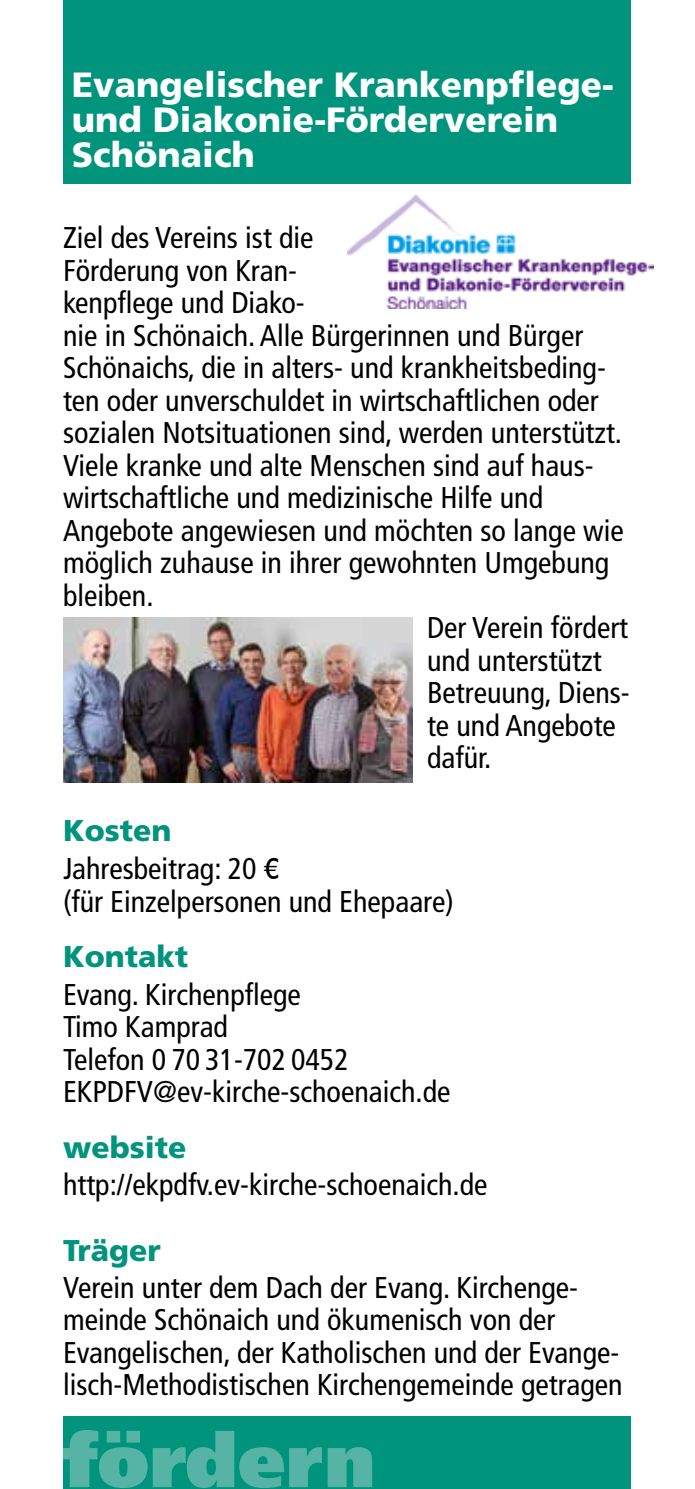
<style>
.page{position:relative;width:695px;height:1489px;background:#fff}
.page>*{position:absolute;margin:0;border:0;box-sizing:border-box;transform-origin:0 0}
.t1{font:900 75px "Frutiger";color:#56b4a6}
.t2{font:900 35px/35px "Frutiger";color:#fff}
.t3{font:condensed 30px/32.5px "Frutiger";color:#000}
.t4{font:900 30px "Frutiger";color:#00947d}
.s1{font-family:"Humanist 521 BT";font-stretch:normal}
</style>
<div class="page">
<div style="left:63px;top:0;width:567px;height:183px;background:#00947d"></div>
<div style="left:63px;top:1416px;width:567px;height:72px;background:#00947d"></div>
<img style="left:63px;top:617px;width:350px;height:165px">
<img style="left:348px;top:195px;width:305px;height:114px">
<p class="t2" style="left:72px;top:67px;width:543px">Evangelischer Krankenpflege&shy;und Diakonie-Förderverein<br>Schönaich</p>
<p class="t3" style="left:63px;top:222px;width:252px">Ziel des Vereins ist die</p>
<p class="t3" style="left:63px;top:254px;width:235px">Förderung von Kran-</p>
<p class="t3" style="left:63px;top:287px;width:243px">kenpflege und Diako-</p>
<p class="t3" style="left:63px;top:319px;width:521px">nie in Schönaich. Alle Bürgerinnen und Bürger</p>
<p class="t3" style="left:63px;top:352px;width:544px">Schönaichs, die in alters- und krankheitsbeding-</p>
<p class="t3" style="left:63px;top:384px;width:537px">ten oder unverschuldet in wirtschaftlichen oder</p>
<p class="t3" style="left:63px;top:417px;width:560px">sozialen Notsituationen sind, werden unterstützt.</p>
<p class="t3" style="left:63px;top:449px;width:532px">Viele kranke und alte Menschen sind auf haus-</p>
<p class="t3" style="left:63px;top:482px;width:481px">wirtschaftliche und medizinische Hilfe und</p>
<p class="t3" style="left:63px;top:514px;width:562px">Angebote angewiesen und möchten so lange wie</p>
<p class="t3" style="left:63px;top:546px;width:547px">möglich zuhause in ihrer gewohnten Umgebung</p>
<p class="t3" style="left:63px;top:579px;width:92px">bleiben.</p>
<p class="t3" style="left:427px;top:611px;width:202px">Der Verein fördert</p>
<p class="t3" style="left:427px;top:644px;width:176px">und unterstützt</p>
<p class="t3" style="left:427px;top:676px;width:204px">Betreuung, Diens-</p>
<p class="t3" style="left:427px;top:709px;width:190px">te und Angebote</p>
<p class="t3" style="left:427px;top:741px;width:66px">dafür.</p>
<p class="t4" style="left:63px;top:812px;width:110px">Kosten</p>
<p class="t3" style="left:63px;top:852px;width:392px">Jahresbeitrag: 20 <span class="s1">€<br></span>(für Einzelpersonen und Ehepaare)</p>
<p class="t4" style="left:63px;top:938px;width:127px">Kontakt</p>
<p class="t3" style="left:63px;top:978px;width:389px">Evang. Kirchenpflege<br>Timo Kamprad<br>Telefon 0 70 31-702 0452<br>EKPDFV@ev-kirche-schoenaich.de</p>
<p class="t4" style="left:63px;top:1129px;width:125px">website</p>
<p class="t3" style="left:63px;top:1167px;width:426px">http://ekpdfv.ev-kirche-schoenaich.de</p>
<p class="t4" style="left:63px;top:1232px;width:99px">Träger</p>
<p class="t3" style="left:63px;top:1270px;width:561px">Verein unter dem Dach der Evang. Kirchenge&shy;meinde Schönaich und ökumenisch von der Evangelischen, der Katholischen und der Evange&shy;lisch-Methodistischen Kirchengemeinde getragen</p>
<h1 class="t1" style="left:63px;top:1414px;width:314px">fördern</h1>
</div>
